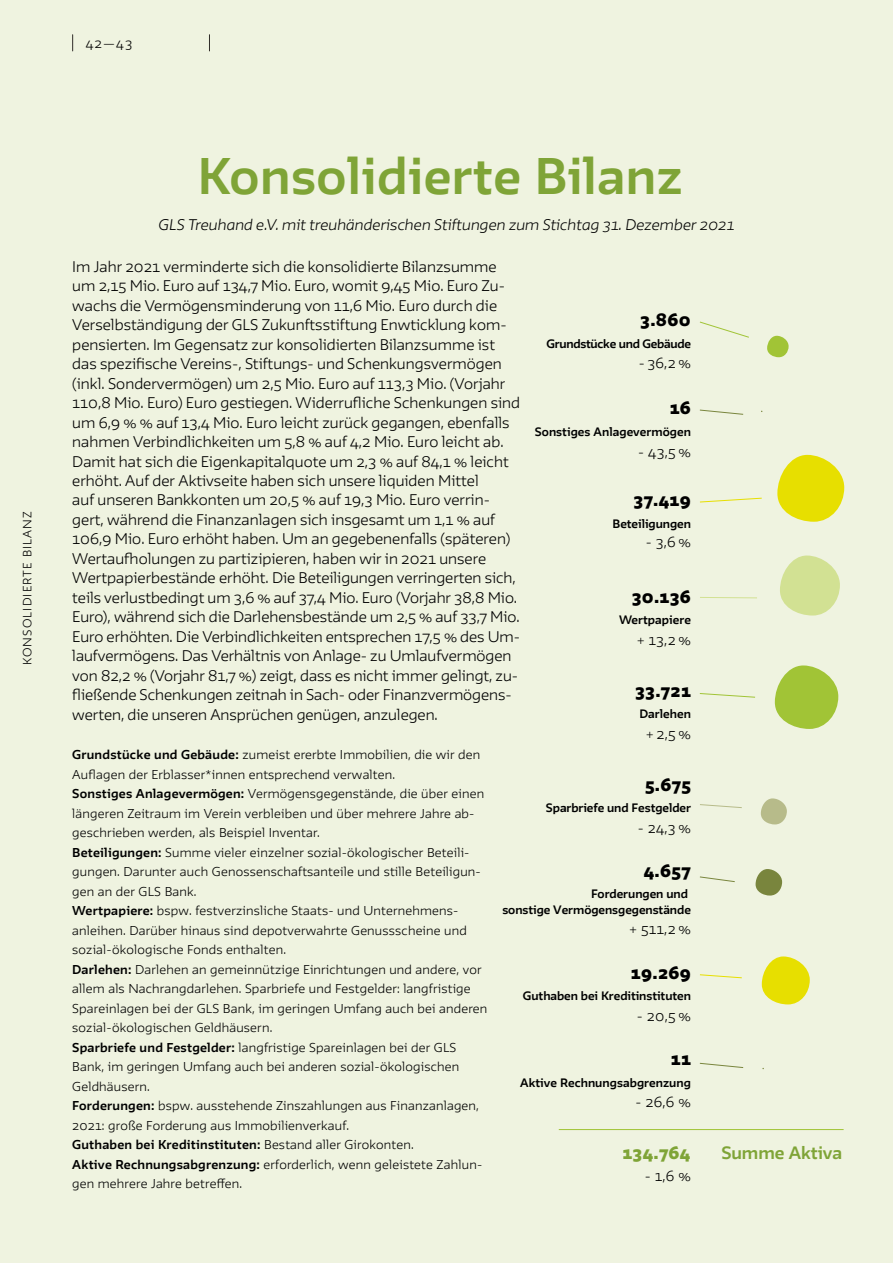
<style>
.page{position:relative;width:893px;height:1263px;background:#eff3e0}
.page>*{position:absolute;margin:0;border:0;box-sizing:border-box;transform-origin:0 0}
.t1{font:700 45px "GLS Irma";letter-spacing:.01em;color:#7fa437}
.t2{font:900 15.6px "GLS Irma";letter-spacing:.02em;color:#000}
.t3{font:700 15.6px "GLS Irma";letter-spacing:-.005em;color:#7fa437}
.t4{font:900 15.6px "GLS Irma";letter-spacing:.02em;color:#7fa437}
.t5{font:300 13.5px/19.5px "GLS Irma";letter-spacing:.005em;color:#000}
.t6{font:italic 300 13.5px "GLS Irma";letter-spacing:.005em;color:#000}
.t7{font:300 12.75px "GLS Irma";letter-spacing:.02em;color:#000}
.t8{font:300 12px "GLS Irma";color:#000}
.t9{font:300 11.25px/19.5px "GLS Irma";letter-spacing:.02em;color:#000}
.t10{font:700 10.65px/15.6px "GLS Irma";letter-spacing:-.005em;color:#000;text-align:right}
.t11{font:700 10.65px "GLS Irma";letter-spacing:-.025em;color:#000}
.t12{font:300 10.5px "GLS Irma";letter-spacing:.11em;color:#000}
.s1{font-weight:700}
</style>
<div class="page">
<hr style="left:559px;top:1129px;width:285px;height:1px;background:#a1c436">
<svg style="left:699px;top:876px;width:36px;height:6px"></svg>
<svg style="left:700px;top:804px;width:42px;height:4px"></svg>
<svg style="left:699px;top:693px;width:56px;height:5px"></svg>
<svg style="left:700px;top:597px;width:57px;height:2px"></svg>
<svg style="left:700px;top:497px;width:62px;height:6px"></svg>
<svg style="left:699px;top:409px;width:45px;height:6px"></svg>
<svg style="left:699px;top:1062px;width:45px;height:6px"></svg>
<svg style="left:699px;top:321px;width:50px;height:17px"></svg>
<svg style="left:767px;top:336px;width:22px;height:21px"></svg>
<svg style="left:777px;top:455px;width:67px;height:67px"></svg>
<svg style="left:780px;top:555px;width:60px;height:60px"></svg>
<svg style="left:775px;top:665px;width:63px;height:64px"></svg>
<svg style="left:761px;top:798px;width:26px;height:26px"></svg>
<svg style="left:700px;top:974px;width:42px;height:4px"></svg>
<svg style="left:756px;top:869px;width:26px;height:26px"></svg>
<svg style="left:762px;top:956px;width:48px;height:48px"></svg>
<svg style="left:209px;top:35px;width:1px;height:16px"></svg>
<svg style="left:72px;top:35px;width:1px;height:16px"></svg>
<p class="t8" style="left:86px;top:35px;width:48px">42—43</p>
<p class="t12" style="left:20px;top:665px;width:156px;rotate:-90deg">KONSOLIDIERTE BILANZ</p>
<h1 class="t1" style="left:197px;top:146px;width:487px">Konsolidierte Bilanz</h1>
<p class="t6" style="left:159px;top:216px;width:577px">GLS Treuhand e.V. mit treuhänderischen Stiftungen zum Stichtag 31. Dezember 2021</p>
<p class="t5" style="left:72px;top:256px;width:449px">Im Jahr 2021 verminderte sich die konsolidierte Bilanzsumme um 2,15 Mio. Euro auf 134,7 Mio. Euro, womit 9,45 Mio. Euro Zu&shy;wachs die Vermögensminderung von 11,6 Mio. Euro durch die Verselbständigung der GLS Zukunftsstiftung Enwticklung kom&shy;pensierten. Im Gegensatz zur konsolidierten Bilanzsumme ist das spezifische Vereins-, Stiftungs- und Schenkungsvermögen (inkl. Sondervermögen) um 2,5 Mio. Euro auf 113,3 Mio. (Vorjahr 110,8 Mio. Euro) Euro gestiegen. Widerrufliche Schenkungen sind um 6,9 % % auf 13,4 Mio. Euro leicht zurück gegangen, ebenfalls nahmen Verbindlichkeiten um 5,8 % auf 4,2 Mio. Euro leicht ab.<br>Damit hat sich die Eigenkapitalquote um 2,3 % auf 84,1 % leicht erhöht. Auf der Aktivseite haben sich unsere liquiden Mittel<br>auf unseren Bankkonten um 20,5 % auf 19,3 Mio. Euro verrin&shy;gert, während die Finanzanlagen sich insgesamt um 1,1 % auf 106,9 Mio. Euro erhöht haben. Um an gegebenenfalls (späteren)<br>Wertaufholungen zu partizipieren, haben wir in 2021 unsere Wertpapierbestände erhöht. Die Beteiligungen verringerten sich, teils verlustbedingt um 3,6 % auf 37,4 Mio. Euro (Vorjahr 38,8 Mio.<br>Euro), während sich die Darlehensbestände um 2,5 % auf 33,7 Mio.<br>Euro erhöhten. Die Verbindlichkeiten entsprechen 17,5 % des Um&shy;laufvermögens. Das Verhältnis von Anlage- zu Umlaufvermögen von 82,2 % (Vorjahr 81,7 %) zeigt, dass es nicht immer gelingt, zu&shy;fließende Schenkungen zeitnah in Sach- oder Finanzvermögens&shy;werten, die unseren Ansprüchen genügen, anzulegen.</p>
<p class="t2" style="left:640px;top:309px;width:52px">3.860</p>
<p class="t11" style="left:546px;top:337px;width:146px">Grundstücke und Gebäude</p>
<p class="t7" style="left:639px;top:355px;width:54px">- 36,2 %</p>
<p class="t2" style="left:670px;top:398px;width:23px">16</p>
<p class="t10" style="left:535px;top:424px;width:158px">Sonstiges Anlagevermögen</p>
<p class="t7" style="left:638px;top:443px;width:54px">- 43,5 %</p>
<p class="t2" style="left:634px;top:490px;width:59px">37.419</p>
<p class="t10" style="left:613px;top:516px;width:80px">Beteiligungen</p>
<p class="t7" style="left:646px;top:533px;width:47px">- 3,6 %</p>
<p class="t2" style="left:632px;top:586px;width:61px">30.136</p>
<p class="t10" style="left:619px;top:612px;width:73px">Wertpapiere</p>
<p class="t7" style="left:637px;top:631px;width:55px">+ 13,2 %</p>
<p class="t2" style="left:635px;top:680px;width:57px">33.721</p>
<p class="t10" style="left:639px;top:706px;width:53px">Darlehen</p>
<p class="t7" style="left:646px;top:725px;width:46px">+ 2,5 %</p>
<p class="t9" style="left:72px;top:744px;width:417px"><span class="s1">Grundstücke und Gebäude:</span> zumeist ererbte Immobilien, die wir den Auflagen der Erblasser*innen entsprechend verwalten.<br><span class="s1">Sonstiges Anlagevermögen:</span> Vermögensgegenstände, die über einen längeren Zeitraum im Verein verbleiben und über mehrere Jahre ab&shy;geschrieben werden, als Beispiel Inventar.<br><span class="s1">Beteiligungen:</span> Summe vieler einzelner sozial-ökologischer Beteili&shy;gungen. Darunter auch Genossenschaftsanteile und stille Beteiligun&shy;gen an der GLS Bank.<br><span class="s1">Wertpapiere:</span> bspw. festverzinsliche Staats- und Unternehmens&shy;anleihen. Darüber hinaus sind depotverwahrte Genussscheine und sozial-ökologische Fonds enthalten.<br><span class="s1">Darlehen:</span> Darlehen an gemeinnützige Einrichtungen und andere, vor allem als Nachrangdarlehen. Sparbriefe und Festgelder: langfristige Spareinlagen bei der GLS Bank, im geringen Umfang auch bei anderen sozial-ökologischen Geldhäusern.<br><span class="s1">Sparbriefe und Festgelder:</span> langfristige Spareinlagen bei der GLS Bank, im geringen Umfang auch bei anderen sozial-ökologischen Geldhäusern.<br><span class="s1">Forderungen:</span> bspw. ausstehende Zinszahlungen aus Finanzanlagen, 2021: große Forderung aus Immobilienverkauf.<br><span class="s1">Guthaben bei Kreditinstituten:</span> Bestand aller Girokonten.<br><span class="s1">Aktive Rechnungsabgrenzung:</span> erforderlich, wenn geleistete Zahlun&shy;gen mehrere Jahre betreffen.</p>
<p class="t2" style="left:645px;top:774px;width:47px">5.675</p>
<p class="t10" style="left:546px;top:800px;width:147px">Sparbriefe und Festgelder</p>
<p class="t7" style="left:638px;top:819px;width:55px">- 24,3 %</p>
<p class="t2" style="left:644px;top:860px;width:48px">4.657</p>
<p class="t10" style="left:502px;top:886px;width:190px">Forderungen und<br>sonstige Vermögensgegenstände</p>
<p class="t7" style="left:629px;top:921px;width:63px">+ 511,2 %</p>
<p class="t2" style="left:631px;top:962px;width:62px">19.269</p>
<p class="t10" style="left:523px;top:988px;width:170px">Guthaben bei Kreditinstituten</p>
<p class="t7" style="left:637px;top:1007px;width:56px">- 20,5 %</p>
<p class="t2" style="left:671px;top:1048px;width:22px">11</p>
<p class="t10" style="left:520px;top:1075px;width:172px">Aktive Rechnungsabgrenzung</p>
<p class="t7" style="left:635px;top:1093px;width:57px">- 26,6 %</p>
<p class="t4" style="left:622px;top:1142px;width:70px">134.764</p>
<p class="t3" style="left:721px;top:1143px;width:122px">Summe Aktiva</p>
<p class="t7" style="left:645px;top:1167px;width:48px">- 1,6 %</p>
</div>
